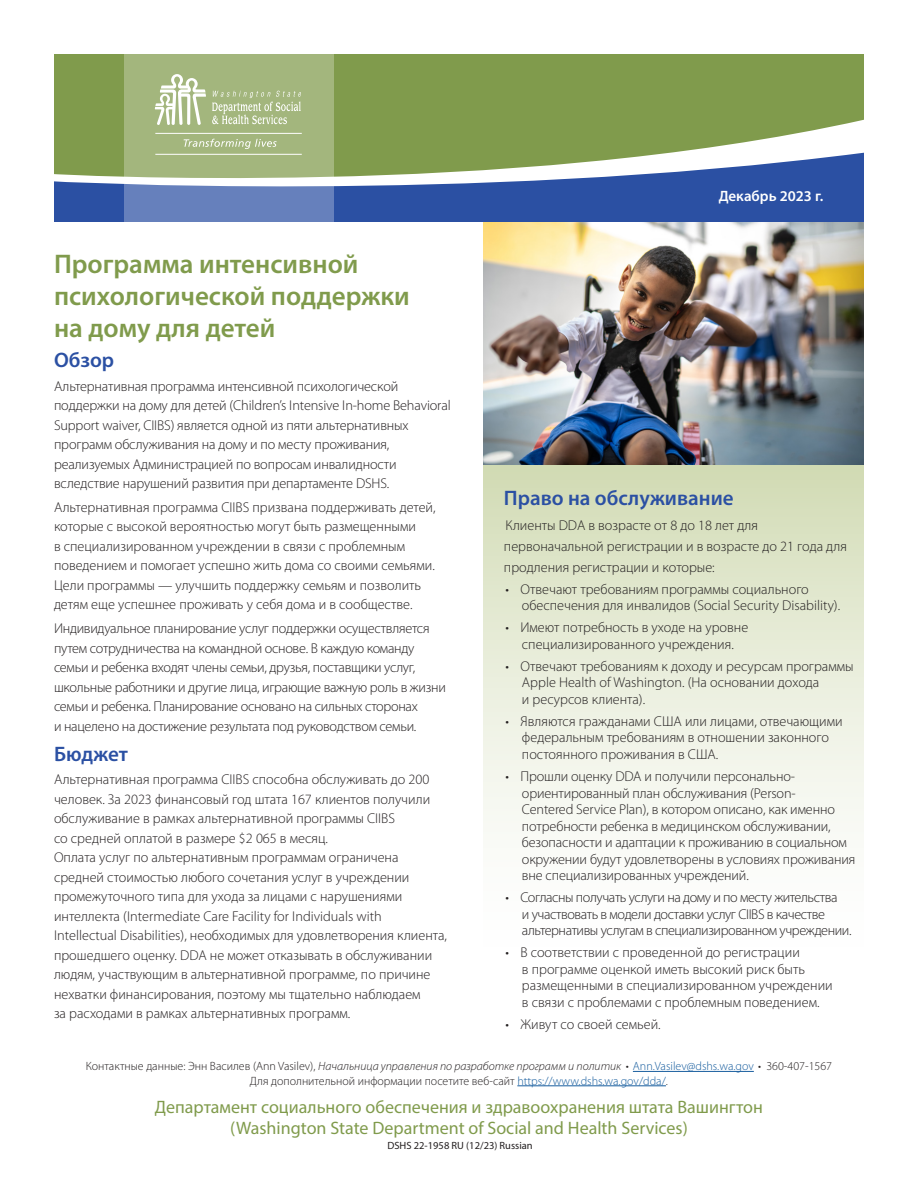
<style>
.page{position:relative;width:918px;height:1188px;background:#fff}
.page>*{position:absolute;margin:0;border:0;box-sizing:border-box;transform-origin:0 0}
.t1{font:600 27px/32.4px "Myriad Pro";color:#809b4c}
.t2{font:600 21px "Myriad Pro";color:#2b50a3}
.t3{font:18px/21px "Myriad Pro";color:#809b4c;text-align:center}
.t4{font:600 15px "Myriad Pro";color:#fff}
.t5{font:300 14.25px/19.5px "Myriad Pro";color:#231f20}
.t6{font:300 14.25px/19.5px "Myriad Pro";letter-spacing:-.02em;color:#231f20}
.t7{font:300 14.25px/16.5px "Myriad Pro";letter-spacing:-.03em;color:#231f20}
.t8{font:300 12px "Myriad Pro";color:#231f20}
.t9{font:10.5px "Myriad Pro";color:#231f20}
.s1{font-style:italic}
.s2{color:#175d9e}
</style>
<div class="page">
<img style="left:484px;top:222px;width:380px;height:243px">
<div style="left:54px;top:97px;width:810px;height:125px;background:#2b50a3"></div>
<svg style="left:54px;top:54px;width:810px;height:133px;background:#88a169"></svg>
<svg style="left:124px;top:54px;width:210px;height:168px;background:#98ac95"></svg>
<svg style="left:212px;top:91px;width:89px;height:33px;background:#b3c394"></svg>
<svg style="left:155px;top:74px;width:51px;height:51px;background:#c6d1ae"></svg>
<hr style="left:155px;top:133px;width:147px;height:1px;background:#fff">
<hr style="left:155px;top:154px;width:147px;height:1px;background:#fff">
<svg style="left:184px;top:139px;width:93px;height:10px"></svg>
<div style="left:484px;top:465px;width:380px;height:494px;background:linear-gradient(to bottom,#d4ddb9,#fff)"></div>
<hr style="left:633px;top:1071px;width:121px;height:1px;background:#175d9e">
<hr style="left:517px;top:1086px;width:149px;height:1px;background:#175d9e">
<p class="t1" style="left:54px;top:248px;width:357px">Программа интенсивной психологической поддержки на дому для детей</p>
<p class="t2" style="left:54px;top:348px;width:62px">Обзор</p>
<p class="t5" style="left:54px;top:376px;width:398px">Альтернативная программа интенсивной психологической поддержки на дому для детей (Children’s Intensive In-home Behavioral Support waiver, CIIBS) является одной из пяти альтернативных программ обслуживания на дому и по месту проживания, реализуемых Администрацией по вопросам инвалидности вследствие нарушений развития при департаменте DSHS.</p>
<p class="t5" style="left:54px;top:498px;width:383px">Альтернативная программа CIIBS призвана поддерживать детей, которые с высокой вероятностью могут быть размещенными<br>в специализированном учреждении в связи с проблемным поведением и помогает успешно жить дома со своими семьями.<br>Цели программы — улучшить поддержку семьям и позволить детям еще успешнее проживать у себя дома и в сообществе.</p>
<p class="t6" style="left:54px;top:619px;width:393px">Индивидуальное планирование услуг поддержки осуществляется путем сотрудничества на командной основе. В каждую команду семьи и ребенка входят члены семьи, друзья, поставщики услуг, школьные работники и другие лица, играющие важную роль в жизни семьи и ребенка. Планирование основано на сильных сторонах<br>и нацелено на достижение результата под руководством семьи.</p>
<p class="t2" style="left:54px;top:742px;width:76px">Бюджет</p>
<p class="t5" style="left:54px;top:770px;width:378px">Альтернативная программа CIIBS способна обслуживать до 200 человек. За 2023 финансовый год штата 167 клиентов получили обслуживание в рамках альтернативной программы CIIBS<br>со средней оплатой в размере $2 065 в месяц.</p>
<p class="t5" style="left:54px;top:848px;width:395px">Оплата услуг по альтернативным программам ограничена средней стоимостью любого сочетания услуг в учреждении промежуточного типа для ухода за лицами с нарушениями интеллекта (Intermediate Care Facility for Individuals with Intellectual Disabilities), необходимых для удовлетворения клиента, прошедшего оценку. DDA не может отказывать в обслуживании людям, участвующим в альтернативной программе, по причине нехватки финансирования, поэтому мы тщательно наблюдаем<br>за расходами в рамках альтернативных программ.</p>
<p class="t4" style="left:719px;top:187px;width:106px">Декабрь 2023 г.</p>
<p class="t2" style="left:504px;top:487px;width:231px">Право на обслуживание</p>
<p class="t5" style="left:504px;top:515px;width:345px;line-height:21px">Клиенты DDA в возрасте от 8 до 18 лет для первоначальной регистрации и в возрасте до 21 года для продления регистрации и которые:</p>
<p class="t5" style="left:522px;top:581px;width:320px;line-height:16.5px;text-indent:-16px">• Отвечают требованиям программы социального обеспечения для инвалидов (Social Security Disability).</p>
<p class="t5" style="left:505px;top:620px;width:244px;line-height:16.5px;text-align:center">• Имеют потребность в уходе на уровне специализированного учреждения.</p>
<p class="t5" style="left:522px;top:658px;width:333px;line-height:16.5px;text-indent:-16px">• Отвечают требованиям к доходу и ресурсам программы<br>Apple Health of Washington. (На основании дохода<br>и ресурсов клиента).</p>
<p class="t5" style="left:522px;top:713px;width:322px;line-height:16.5px;text-indent:-16px">• Являются гражданами США или лицами, отвечающими федеральным требованиям в отношении законного постоянного проживания в США.</p>
<p class="t5" style="left:522px;top:768px;width:335px;line-height:16.5px;text-indent:-16px">• Прошли оценку DDA и получили персонально&shy;ориентированный план обслуживания (Person-<br>Centered Service Plan), в котором описано, как именно потребности ребенка в медицинском обслуживании, безопасности и адаптации к проживанию в социальном окружении будут удовлетворены в условиях проживания вне специализированных учреждений.</p>
<p class="t7" style="left:522px;top:889px;width:331px;text-indent:-16px">• Согласны получать услуги на дому и по месту жительства<br>и участвовать в модели доставки услуг CIIBS в качестве альтернативы услугам в специализированном учреждении.</p>
<p class="t5" style="left:522px;top:944px;width:312px;line-height:16.5px;text-indent:-16px">• В соответствии с проведенной до регистрации<br>в программе оценкой иметь высокий риск быть размещенными в специализированном учреждении в связи с проблемами с проблемным поведением.</p>
<p class="t5" style="left:505px;top:1015px;width:157px">• Живут со своей семьей.</p>
<p class="t8" style="left:86px;top:1060px;width:748px">Контактные данные: Энн Василев (Ann Vasilev), <span class="s1">Начальница управления по разработке программ и политик •</span> <span class="s2">Ann.Vasilev@dshs.wa.gov</span> • 360-407-1567</p>
<p class="t8" style="left:250px;top:1074px;width:420px">Для дополнительной информации посетите веб-сайт <span class="s2">https://www.dshs.wa.gov/dda/</span>.</p>
<p class="t3" style="left:155px;top:1096px;width:610px">Департамент социального обеспечения и здравоохранения штата Вашингтон (Washington State Department of Social and Health Services)</p>
<p class="t9" style="left:387px;top:1139px;width:147px">DSHS 22-1958 RU (12/23) Russian</p>
</div>
